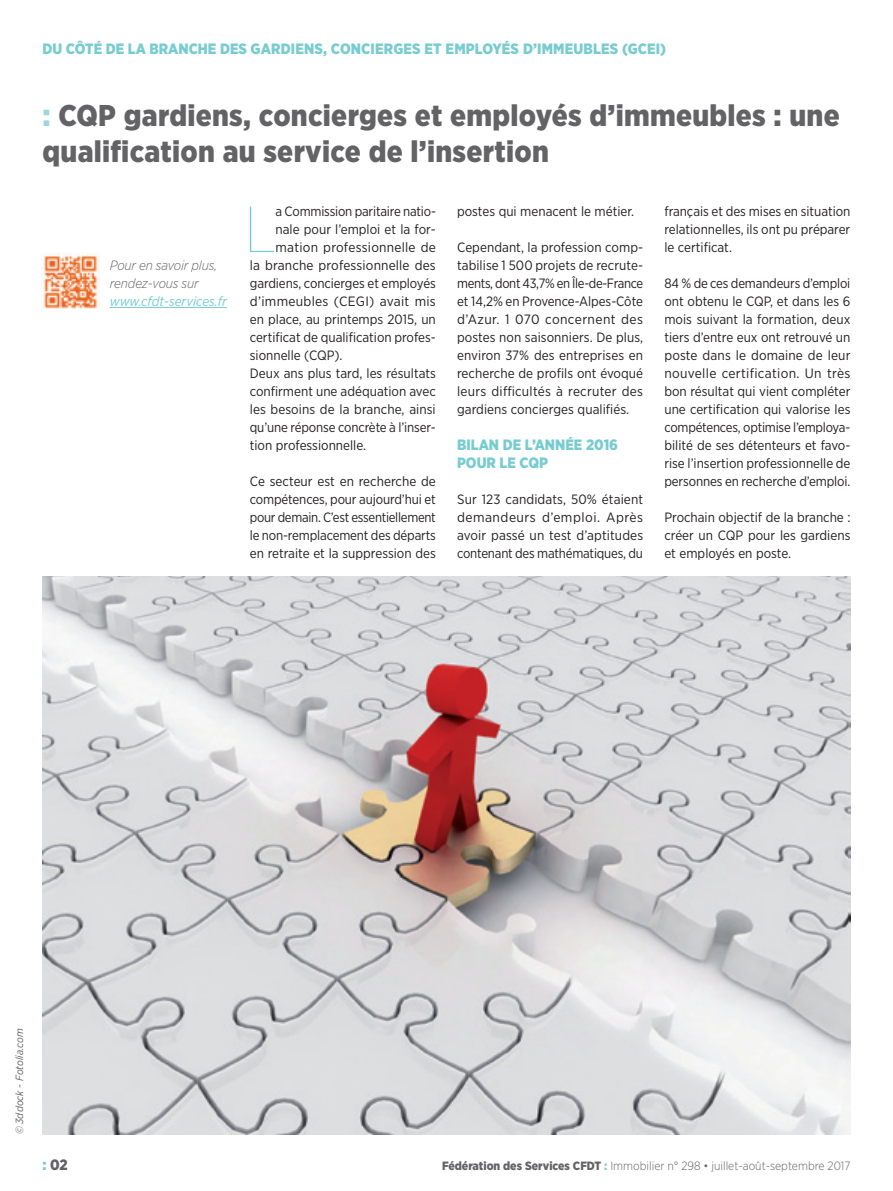
<style>
.page{position:relative;width:893px;height:1191px;background:#fff}
.page>*{position:absolute;margin:0;border:0;box-sizing:border-box;transform-origin:0 0}
.t1{font:100 64.95px "Gotham Narrow";color:#77ccd0}
.t2{font:900 30px/36px "Gotham Narrow";letter-spacing:.01em;color:#636366}
.t3{font:900 15px/18px "Gotham Narrow";color:#77ccd0}
.t4{font:900 15px "Gotham Narrow";color:#636366}
.t5{font:13.5px/18px "Gotham Narrow";color:#231f20;text-align:justify}
.t6{font:italic 300 13.5px/18px "Gotham Narrow";letter-spacing:-.01em;color:#636366}
.t7{font:13.5px "Gotham Narrow";letter-spacing:.02em;color:#231f20}
.t8{font:italic 13.5px "Gotham Narrow";color:#77ccd0}
.t9{font:300 12px "Gotham Narrow";color:#636366}
.t10{font:italic 10.5px "Gotham Narrow";letter-spacing:.01em;color:#636366}
.s1{color:#9ad7db}
.s2{color:#77ccd0}
.s3{font-weight:900}
.s4{font-weight:900;color:#77ccd0}
</style>
<div class="page">
<hr style="left:110px;top:307px;width:117px;height:1px;background:#77ccd0">
<img style="left:41px;top:252px;width:58px;height:57px">
<img style="left:43px;top:576px;width:807px;height:558px">
<p class="t3" style="left:43px;top:40px;width:258px">Du côté de la Branche DES Gardiens</p>
<p class="t3" style="left:323px;top:40px;width:18px">, concierges</p>
<p class="t3" style="left:425px;top:40px;width:123px">et em ployés d’imme</p>
<p class="t3" style="left:573px;top:40px;width:20px">ubles</p>
<p class="t3" style="left:622px;top:40px;width:45px">(GCEI)</p>
<h2 class="t2" style="left:43px;top:97px;width:799px"><span class="s1">:</span> CQP gardiens, concierges et employés d’immeubles : une qualification au service de l’insertion</h2>
<p class="t6" style="left:110px;top:256px;width:109px">Pour en savoir plus, rendez-vous sur</p>
<p class="t8" style="left:110px;top:293px;width:119px">www.cfdt-services.fr</p>
<h1 class="t1" style="left:244px;top:190px;width:33px">L</h1>
<p class="t5" style="left:276px;top:202px;width:162px">a Commission paritaire natio-</p>
<p class="t5" style="left:276px;top:220px;width:162px">nale pour l’emploi et la for-</p>
<p class="t5" style="left:276px;top:238px;width:162px">mation professionnelle de</p>
<p class="t5" style="left:250px;top:256px;width:187px">la branche professionnelle des</p>
<p class="t5" style="left:250px;top:274px;width:187px">gardiens, concierges et employés</p>
<p class="t7" style="left:250px;top:293px;width:188px">d’immeubles (CEGI) avait mis</p>
<p class="t5" style="left:250px;top:310px;width:188px">en place, au printemps 2015, un</p>
<p class="t5" style="left:250px;top:328px;width:188px">certificat de qualification profes-</p>
<p class="t5" style="left:250px;top:346px;width:94px">sionnelle (CQP).</p>
<p class="t5" style="left:250px;top:364px;width:188px">Deux ans plus tard, les résultats</p>
<p class="t5" style="left:250px;top:382px;width:188px">confirment une adéquation avec</p>
<p class="t5" style="left:250px;top:400px;width:187px">les besoins de la branche, ainsi</p>
<p class="t5" style="left:250px;top:418px;width:188px">qu’une réponse concrète à l’inser-</p>
<p class="t5" style="left:250px;top:436px;width:118px">tion professionnelle.</p>
<p class="t5" style="left:250px;top:472px;width:188px">Ce secteur est en recherche de compétences, pour aujourd’hui et pour demain. C’est essentiellement le non-remplacement des départs en retraite et la suppression des</p>
<p class="t5" style="left:457px;top:202px;width:179px">postes qui menacent le métier.</p>
<p class="t5" style="left:457px;top:238px;width:188px">Cependant, la profession comp&shy;tabilise 1 500 projets de recrute&shy;ments, dont 43,7% en Île-de-France et 14,2% en Provence-Alpes-Côte d’Azur. 1 070 concernent des postes non saisonniers. De plus, environ 37% des entreprises en recherche de profils ont évoqué leurs difficultés à recruter des gardiens concierges qualifiés.</p>
<p class="t3" style="left:457px;top:436px;width:162px">Bilan de l’ann ée 2016 pour le CQP</p>
<p class="t5" style="left:457px;top:490px;width:188px">Sur 123 candidats, 50% étaient demandeurs d’emploi. Après avoir passé un test d’aptitudes contenant des mathématiques, du</p>
<p class="t5" style="left:664px;top:202px;width:188px">français et des mises en situation relationnelles, ils ont pu préparer le certificat.</p>
<p class="t5" style="left:664px;top:274px;width:188px">84 % de ces demandeurs d’emploi ont obtenu le CQP, et dans les 6 mois suivant la formation, deux tiers d’entre eux ont retrouvé un poste dans le domaine de leur nouvelle certification. Un très bon résultat qui vient compléter une certification qui valorise les compétences, optimise l’employa&shy;bilité de ses détenteurs et favo&shy;rise l’insertion professionnelle de personnes en recherche d’emploi.</p>
<p class="t5" style="left:664px;top:508px;width:188px">Prochain objectif de la branche : créer un CQP pour les gardiens et employés en poste.</p>
<p class="t10" style="left:13px;top:1134px;width:108px;rotate:-90deg">© 3ddock - Fotolia.com</p>
<p class="t4" style="left:43px;top:1154px;width:27px"><span class="s2">:</span> 02</p>
<p class="t9" style="left:442px;top:1158px;width:410px"><span class="s3">Fédération des Services CFDT</span> <span class="s4">:</span> Immobilier n° 298 • juillet-août-septembre 2017</p>
</div>
